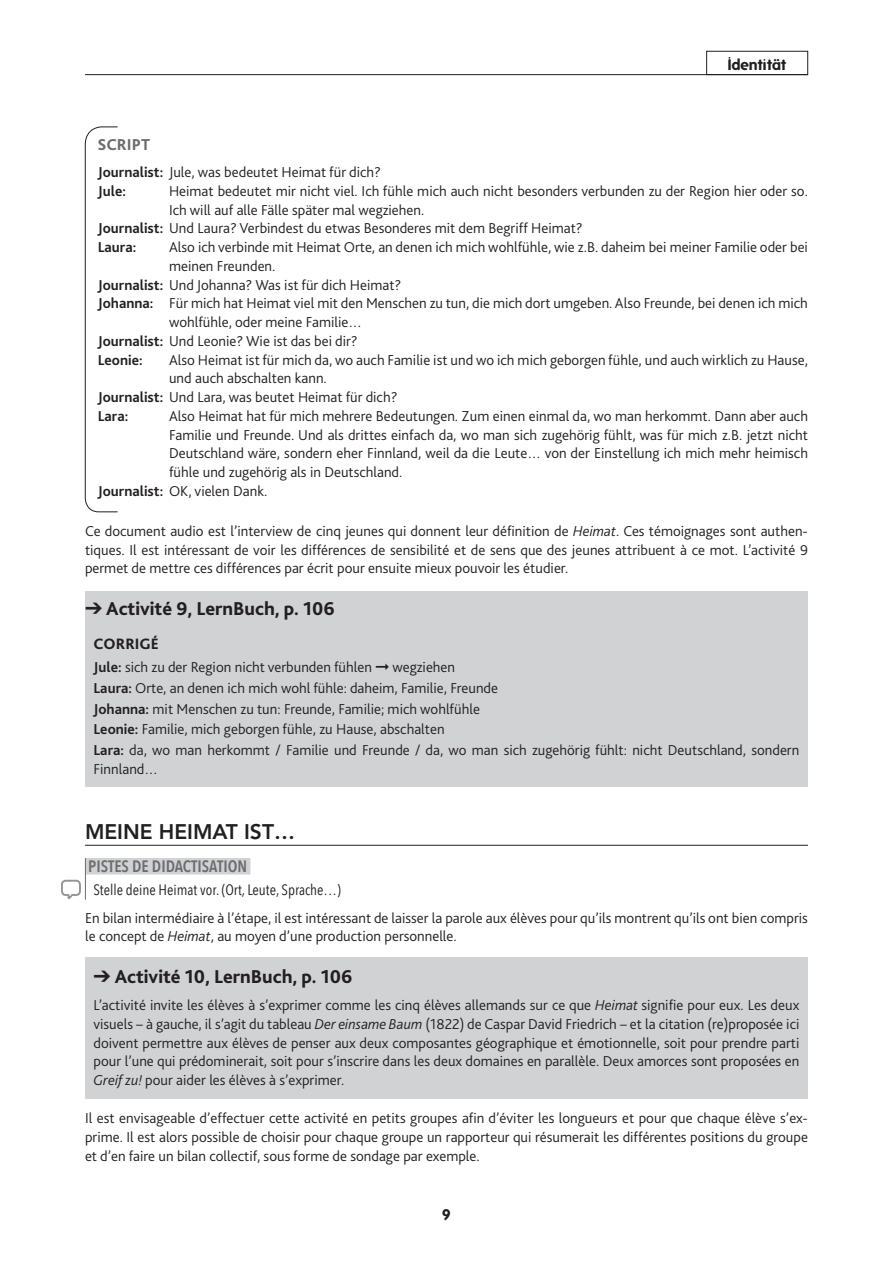
<style>
.page{position:relative;width:893px;height:1263px;background:#fff}
.page>*{position:absolute;margin:0;border:0;box-sizing:border-box;transform-origin:0 0}
.t1{font:800 21px "Avenir LT Std";color:#231f20}
.t2{font:800 19.5px "Bliss 2";color:#231f20}
.t3{font:600 16.5px "Avenir Next Condensed";color:#6c6d70}
.t4{font:800 16.5px "Bliss 2";color:#6c6d70}
.t5{font:800 15.75px "Bliss 2";color:#231f20}
.t6{font:300 15px/18.8px "Bliss 2";color:#231f20}
.t7{font:15px "Avenir Next Condensed";color:#231f20}
.t8{font:700 15px "Bliss 2";color:#231f20}
.t9{font:700 15px "Folks";color:#231f20}
.s1{font-weight:700}
.s2{font-style:italic}
</style>
<div class="page">
<div style="left:85px;top:591px;width:723px;height:196px;background:#d1d2d4"></div>
<div style="left:85px;top:957px;width:723px;height:141px;background:#d1d2d4"></div>
<hr style="left:85px;top:74px;width:723px;height:1px;background:#231f20">
<hr style="left:85px;top:845px;width:723px;height:1px;background:#231f20">
<div style="left:85px;top:858px;width:165px;height:16px;background:#d1d2d4"></div>
<svg style="left:85px;top:126px;width:33px;height:386px"></svg>
<hr style="left:85px;top:858px;width:1px;height:42px;background:#6c6d70">
<svg style="left:61px;top:879px;width:20px;height:20px"></svg>
<div style="left:706px;top:51px;width:102px;height:24px;border:1px solid #231f20"></div>
<p class="t9" style="left:728px;top:56px;width:60px">Identität</p>
<p class="t4" style="left:97px;top:134px;width:54px">SCRIPT</p>
<p class="t6" style="left:98px;top:162px;width:285px"><span class="s1">Journalist:</span> Jule, was bedeutet Heimat für dich?<br><span class="s1">Jule:</span></p>
<p class="t6" style="left:169px;top:181px;width:640px">Heimat bedeutet mir nicht viel. Ich fühle mich auch nicht besonders verbunden zu der Region hier oder so.</p>
<p class="t6" style="left:169px;top:200px;width:257px">Ich will auf alle Fälle später mal wegziehen.</p>
<p class="t6" style="left:98px;top:219px;width:486px"><span class="s1">Journalist:</span> Und Laura? Verbindest du etwas Besonderes mit dem Begriff Heimat?</p>
<p class="t8" style="left:98px;top:238px;width:40px">Laura:</p>
<p class="t6" style="left:169px;top:237px;width:640px">Also ich verbinde mit Heimat Orte, an denen ich mich wohlfühle, wie z.B. daheim bei meiner Familie oder bei</p>
<p class="t6" style="left:169px;top:256px;width:108px">meinen Freunden.</p>
<p class="t6" style="left:98px;top:275px;width:305px"><span class="s1">Journalist:</span> Und Johanna? Was ist für dich Heimat?</p>
<p class="t6" style="left:98px;top:294px;width:712px"><span class="s1">Johanna:</span> Für mich hat Heimat viel mit den Menschen zu tun, die mich dort umgeben. Also Freunde, bei denen ich mich</p>
<p class="t6" style="left:169px;top:312px;width:194px">wohlfühle, oder meine Familie…</p>
<p class="t6" style="left:98px;top:331px;width:262px"><span class="s1">Journalist:</span> Und Leonie? Wie ist das bei dir?</p>
<p class="t8" style="left:98px;top:350px;width:46px">Leonie:</p>
<p class="t6" style="left:169px;top:350px;width:640px">Also Heimat ist für mich da, wo auch Familie ist und wo ich mich geborgen fühle, und auch wirklich zu Hause,</p>
<p class="t6" style="left:169px;top:369px;width:159px">und auch abschalten kann.</p>
<p class="t6" style="left:98px;top:387px;width:301px"><span class="s1">Journalist:</span> Und Lara, was beutet Heimat für dich?</p>
<p class="t8" style="left:98px;top:407px;width:32px">Lara:</p>
<p class="t6" style="left:169px;top:406px;width:640px">Also Heimat hat für mich mehrere Bedeutungen. Zum einen einmal da, wo man herkommt. Dann aber auch</p>
<p class="t6" style="left:169px;top:425px;width:640px">Familie und Freunde. Und als drittes einfach da, wo man sich zugehörig fühlt, was für mich z.B. jetzt nicht</p>
<p class="t6" style="left:169px;top:444px;width:640px">Deutschland wäre, sondern eher Finnland, weil da die Leute… von der Einstellung ich mich mehr heimisch</p>
<p class="t6" style="left:169px;top:462px;width:235px">fühle und zugehörig als in Deutschland.</p>
<p class="t6" style="left:98px;top:481px;width:171px"><span class="s1">Journalist:</span> OK, vielen Dank.</p>
<p class="t6" style="left:85px;top:521px;width:724px;text-align:justify">Ce document audio est l’interview de cinq jeunes qui donnent leur définition de <span class="s2">Heimat</span>. Ces témoignages sont authen&shy;tiques. Il est intéressant de voir les différences de sensibilité et de sens que des jeunes attribuent à ce mot. L’activité 9 permet de mettre ces différences par écrit pour ensuite mieux pouvoir les étudier.</p>
<h2 class="t2" style="left:85px;top:596px;width:251px">➔ Activité 9, LernBuch, p. 106</h2>
<p class="t5" style="left:94px;top:634px;width:67px">CORRIGÉ</p>
<p class="t6" style="left:94px;top:656px;width:707px;line-height:20.9px"><span class="s1">Jule:</span> sich zu der Region nicht verbunden fühlen ➞ wegziehen<br><span class="s1">Laura:</span> Orte, an denen ich mich wohl fühle: daheim, Familie, Freunde<br><span class="s1">Johanna:</span> mit Menschen zu tun: Freunde, Familie; mich wohlfühle<br><span class="s1">Leonie:</span> Familie, mich geborgen fühle, zu Hause, abschalten<br><span class="s1">Lara:</span> da, wo man herkommt / Familie und Freunde / da, wo man sich zugehörig fühlt: nicht Deutschland, sondern</p>
<p class="t6" style="left:94px;top:759px;width:66px">Finnland…</p>
<h1 class="t1" style="left:85px;top:819px;width:32px">MEINE</h1>
<h1 class="t1" style="left:159px;top:819px;width:29px">HEIMAT</h1>
<h1 class="t1" style="left:244px;top:819px;width:52px">IST …</h1>
<p class="t3" style="left:88px;top:856px;width:160px">PISTES DE DIDACTISATION</p>
<p class="t7" style="left:94px;top:881px;width:249px">Stelle deine Heimat vor. (Ort, Leute, Sprache…)</p>
<p class="t6" style="left:85px;top:908px;width:724px">En bilan intermédiaire à l’étape, il est intéressant de laisser la parole aux élèves pour qu’ils montrent qu’ils ont bien compris le concept de <span class="s2">Heimat</span>, au moyen d’une production personnelle.</p>
<h2 class="t2" style="left:94px;top:964px;width:260px">➔ Activité 10, LernBuch, p. 106</h2>
<p class="t6" style="left:94px;top:995px;width:707px;text-align:justify">L’activité invite les élèves à s’exprimer comme les cinq élèves allemands sur ce que <span class="s2">Heimat</span> signifie pour eux. Les deux visuels – à gauche, il s’agit du tableau <span class="s2">Der einsame Baum</span> (1822) de Caspar David Friedrich – et la citation (re)proposée ici doivent permettre aux élèves de penser aux deux composantes géographique et émotionnelle, soit pour prendre parti pour l’une qui prédominerait, soit pour s’inscrire dans les deux domaines en parallèle. Deux amorces sont proposées en <span class="s2">Greif zu!</span> pour aider les élèves à s’exprimer.</p>
<p class="t6" style="left:85px;top:1108px;width:724px;text-align:justify">Il est envisageable d’effectuer cette activité en petits groupes afin d’éviter les longueurs et pour que chaque élève s’ex&shy;prime. Il est alors possible de choisir pour chaque groupe un rapporteur qui résumerait les différentes positions du groupe et d’en faire un bilan collectif, sous forme de sondage par exemple.</p>
<p class="t9" style="left:442px;top:1205px;width:10px">9</p>
</div>
